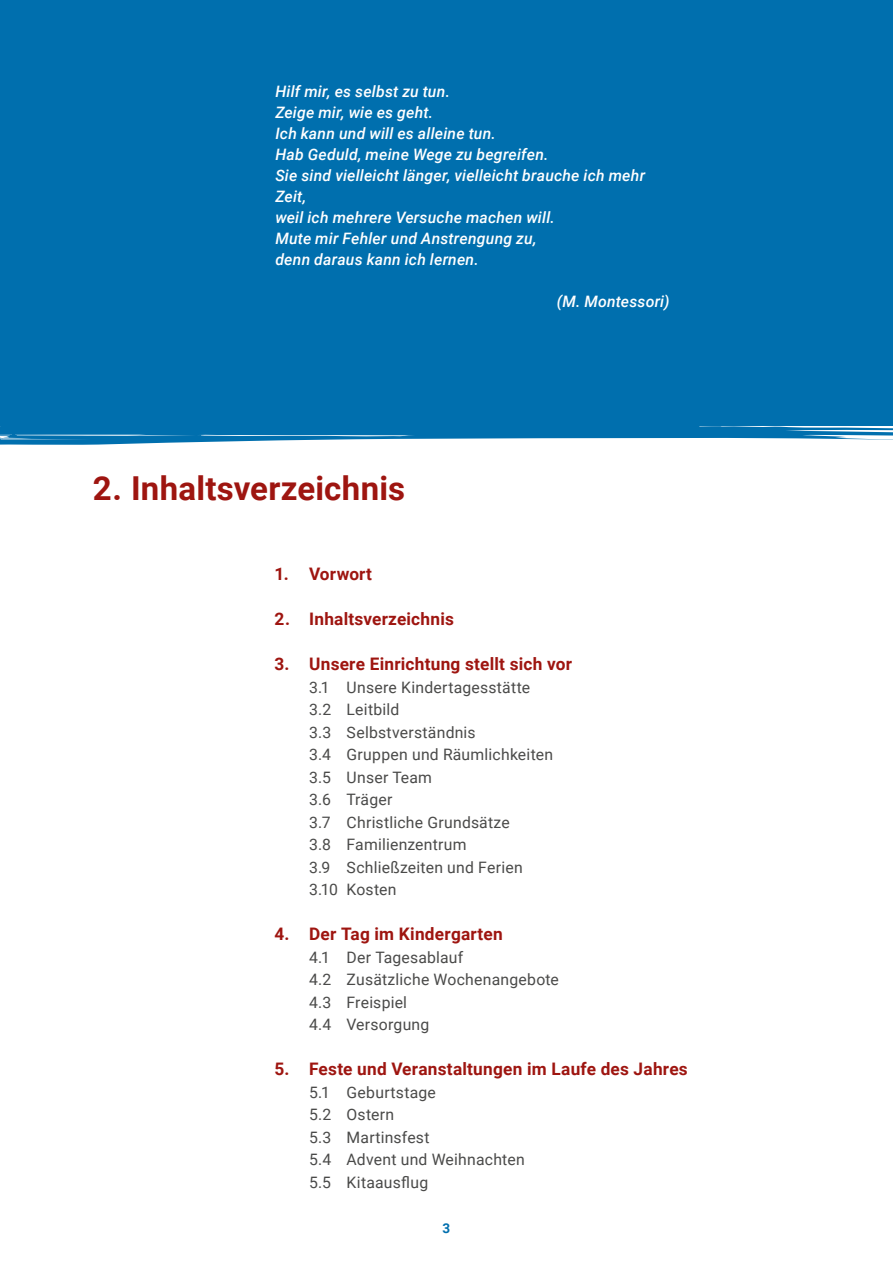
<style>
.page{position:relative;width:893px;height:1263px;background:#fff}
.page>*{position:absolute;margin:0;border:0;box-sizing:border-box;transform-origin:0 0}
.t1{font:700 33px "Roboto";letter-spacing:.005em;color:#9e1510}
.t2{font:700 17.25px "Roboto";letter-spacing:.015em;color:#9e1510}
.t3{font:15.75px/22.5px "Roboto";letter-spacing:.015em;color:#4a4a49}
.t4{font:italic 500 15.75px/21px "Roboto";letter-spacing:.015em;color:#fff}
.t5{font:700 13.5px "Roboto";color:#006fae}
</style>
<div class="page">
<div style="left:0;top:0;width:893px;height:425px;background:#006fae"></div>
<svg style="left:0;top:425px;width:893px;height:20px;fill:#006fae"></svg>
<p class="t4" style="left:275px;top:80px;width:371px">Hilf mir, es selbst zu tun.<br>Zeige mir, wie es geht.<br>Ich kann und will es alleine tun.<br>Hab Geduld, meine Wege zu begreifen.<br>Sie sind vielleicht länger, vielleicht brauche ich mehr<br>Zeit,<br>weil ich mehrere Versuche machen will.<br>Mute mir Fehler und Anstrengung zu,<br>denn daraus kann ich lernen.</p>
<p class="t4" style="left:557px;top:290px;width:114px">(M. Montessori)</p>
<h1 class="t1" style="left:93px;top:465px;width:314px">2. Inhaltsverzeichnis</h1>
<p class="t2" style="left:275px;top:562px;width:99px">1. Vorwort</p>
<p class="t2" style="left:275px;top:607px;width:181px">2. Inhaltsverzeichnis</p>
<p class="t2" style="left:275px;top:652px;width:299px">3. Unsere Einrichtung stellt sich vor</p>
<p class="t3" style="left:309px;top:675px;width:246px">3.1 Unsere Kindertagesstätte<br>3.2 Leitbild<br>3.3 Selbstverständnis<br>3.4 Gruppen und Räumlichkeiten<br>3.5 Unser Team<br>3.6 Träger<br>3.7 Christliche Grundsätze<br>3.8 Familienzentrum<br>3.9 Schließzeiten und Ferien<br>3.10 Kosten</p>
<p class="t2" style="left:275px;top:922px;width:230px">4. Der Tag im Kindergarten</p>
<p class="t3" style="left:309px;top:945px;width:251px">4.1 Der Tagesablauf<br>4.2 Zusätzliche Wochenangebote<br>4.3 Freispiel<br>4.4 Versorgung</p>
<p class="t2" style="left:275px;top:1057px;width:415px">5. Feste und Veranstaltungen im Laufe des Jahres</p>
<p class="t3" style="left:309px;top:1080px;width:217px">5.1 Geburtstage<br>5.2 Ostern<br>5.3 Martinsfest<br>5.4 Advent und Weihnachten<br>5.5 Kitaausflug</p>
<p class="t5" style="left:443px;top:1218px;width:9px">3</p>
</div>
